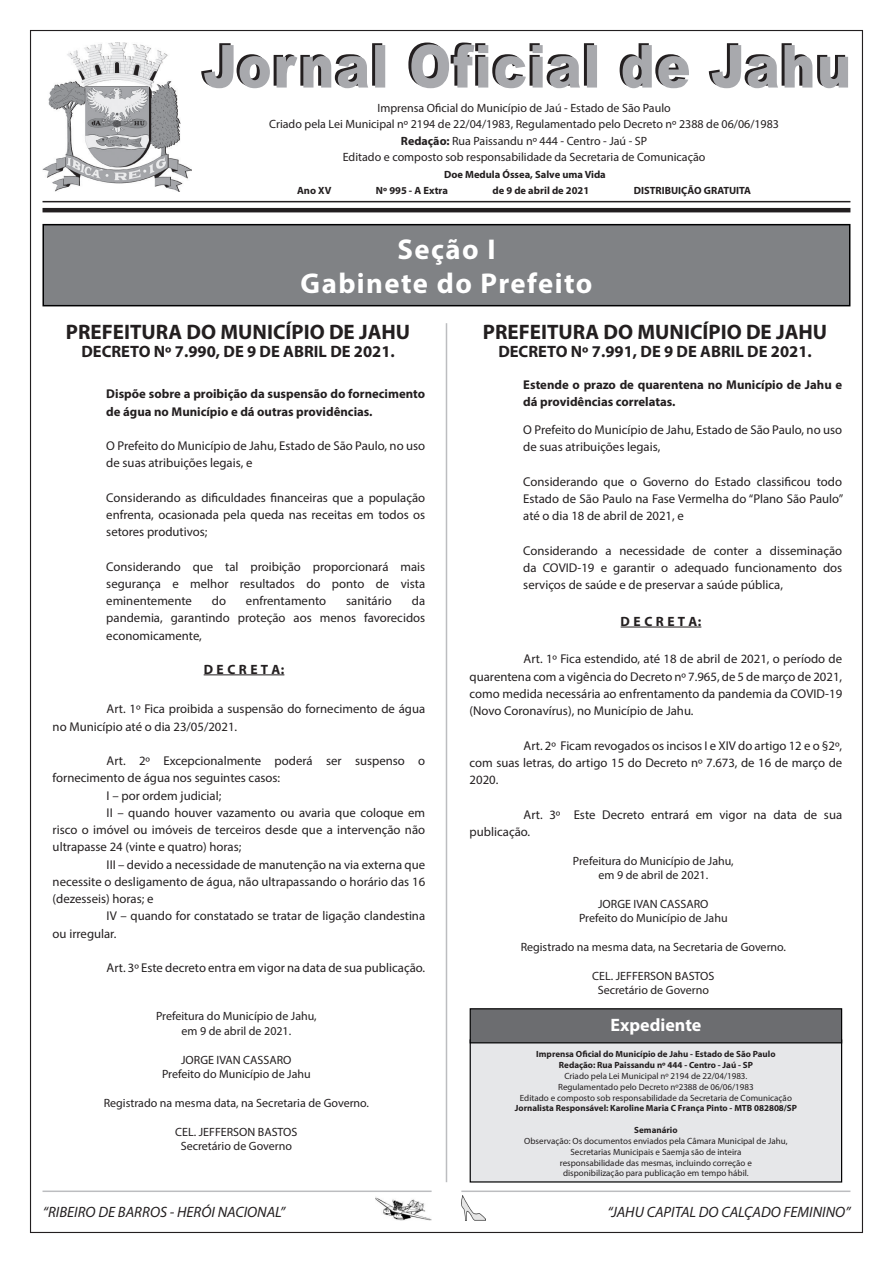
<style>
.page{position:relative;width:893px;height:1263px;background:#fff}
.page>*{position:absolute;margin:0;border:0;box-sizing:border-box;transform-origin:0 0}
.t1{font:700 28.65px "Myriad Pro";letter-spacing:.05em;color:#fff}
.t2{font:700 21px "Myriad Pro";color:#231f20}
.t3{font:700 18px "Myriad Pro";color:#fff}
.t4{font:700 16.5px "Myriad Pro";color:#231f20}
.t5{font:italic 15px "Myriad Pro";color:#231f20}
.t6{font:700 13.5px "Myriad Pro";color:#231f20}
.t7{font:12.75px/17.2px "Myriad Pro";color:#231f20;text-align:justify}
.t8{font:700 12.75px/17.2px "Myriad Pro";color:#231f20}
.t9{font:12px "Myriad Pro";color:#231f20}
.t10{font:700 10.5px "Myriad Pro";color:#231f20}
.t11{font:9px "Myriad Pro";color:#231f20}
.t12{font:700 9px "Myriad Pro";color:#231f20}
.s1{font-weight:700}
</style>
<div class="page">
<img style="left:461px;top:1196px;width:25px;height:24px">
<hr style="left:461px;top:1190px;width:389px;height:2px;background:#bcbdc0">
<img style="left:375px;top:1197px;width:57px;height:23px">
<hr style="left:43px;top:1190px;width:389px;height:2px;background:#bcbdc0">
<img style="left:43px;top:43px;width:149px;height:149px">
<hr style="left:43px;top:201px;width:807px;height:1px;background:#231f20">
<hr style="left:43px;top:208px;width:807px;height:4px;background:#231f20">
<svg style="left:201px;top:43px;width:647px;height:45px"></svg>
<div style="left:42px;top:224px;width:808px;height:82px;background:#808285;border:2px solid #000001"></div>
<hr style="left:204px;top:674px;width:80px;height:1px;background:#231f20">
<hr style="left:621px;top:627px;width:80px;height:1px;background:#231f20">
<hr style="left:446px;top:323px;width:1px;height:859px;background:#bcbdc0">
<div style="left:470px;top:1039px;width:372px;height:143px;background:#e6e7e9;border:1px solid #000001"></div>
<div style="left:470px;top:1008px;width:372px;height:35px;background:#6c6d70;border:1px solid #000001"></div>
<p class="t9" style="left:377px;top:100px;width:295px">Imprensa Oficial do Município de Jaú - Estado de São Paulo</p>
<p class="t9" style="left:269px;top:117px;width:511px">Criado pela Lei Municipal nº 2194 de 22/04/1983, Regulamentado pelo Decreto nº 2388 de 06/06/1983</p>
<p class="t9" style="left:401px;top:133px;width:248px"><span class="s1">Redação:</span> Rua Paissandu nº 444 - Centro - Jaú - SP</p>
<p class="t9" style="left:343px;top:150px;width:364px">Editado e composto sob responsabilidade da Secretaria de Comunicação</p>
<p class="t10" style="left:444px;top:168px;width:163px">Doe Medula Óssea, Salve uma Vida</p>
<p class="t10" style="left:297px;top:184px;width:36px">Ano XV</p>
<p class="t10" style="left:376px;top:184px;width:73px">Nº 995 - A Extra</p>
<p class="t10" style="left:492px;top:184px;width:98px">de 9 de abril de 2021</p>
<p class="t10" style="left:634px;top:184px;width:119px">DISTRIBUIÇÃO GRATUITA</p>
<p class="t1" style="left:397px;top:230px;width:100px">Seção I</p>
<p class="t1" style="left:300px;top:265px;width:293px">Gabinete do Prefeito</p>
<p class="t2" style="left:66px;top:318px;width:346px">PREFEITURA DO MUNICÍPIO DE JAHU</p>
<p class="t2" style="left:483px;top:318px;width:346px">PREFEITURA DO MUNICÍPIO DE JAHU</p>
<p class="t4" style="left:81px;top:341px;width:315px">DECRETO Nº 7.990, DE 9 DE ABRIL DE 2021.</p>
<p class="t4" style="left:498px;top:341px;width:315px">DECRETO Nº 7.991, DE 9 DE ABRIL DE 2021.</p>
<p class="t8" style="left:106px;top:385px;width:320px">Dispõe sobre a proibição da suspensão do fornecimento de água no Município e dá outras providências.</p>
<p class="t8" style="left:523px;top:375px;width:320px">Estende o prazo de quarentena no Município de Jahu e dá providências correlatas.</p>
<p class="t7" style="left:106px;top:437px;width:320px">O Prefeito do Município de Jahu, Estado de São Paulo, no uso de suas atribuições legais, e</p>
<p class="t7" style="left:106px;top:488px;width:320px">Considerando as dificuldades financeiras que a população enfrenta, ocasionada pela queda nas receitas em todos os setores produtivos;</p>
<p class="t7" style="left:106px;top:557px;width:320px">Considerando que tal proibição proporcionará mais</p>
<p class="t7" style="left:106px;top:575px;width:320px">segurança e melhor resultados do ponto de vista eminentemente</p>
<p class="t7" style="left:523px;top:421px;width:320px">O Prefeito do Município de Jahu, Estado de São Paulo, no uso de suas atribuições legais,</p>
<p class="t7" style="left:523px;top:472px;width:322px">Considerando que o Governo do Estado classificou todo Estado de São Paulo na Fase Vermelha do “Plano São Paulo” até o dia 18 de abril de 2021, e</p>
<p class="t7" style="left:523px;top:541px;width:320px">Considerando a necessidade de conter a disseminação da COVID-19 e garantir o adequado funcionamento dos serviços de saúde e de preservar a saúde pública,</p>
<p class="t7" style="left:212px;top:592px;width:16px">do</p>
<p class="t7" style="left:246px;top:592px;width:82px">enfrentamento</p>
<p class="t7" style="left:346px;top:592px;width:47px">sanitário</p>
<p class="t7" style="left:106px;top:592px;width:320px;text-indent:306px">da pandemia, garantindo proteção aos menos favorecidos economicamente,</p>
<p class="t6" style="left:621px;top:612px;width:82px">D E C R E T A:</p>
<p class="t6" style="left:204px;top:660px;width:82px">D E C R E T A:</p>
<p class="t7" style="left:53px;top:700px;width:374px;text-indent:54px">Art. 1º Fica proibida a suspensão do fornecimento de água no Município até o dia 23/05/2021.</p>
<p class="t7" style="left:53px;top:752px;width:374px;text-indent:54px">Art. 2º Excepcionalmente poderá ser suspenso o fornecimento de água nos seguintes casos:</p>
<p class="t7" style="left:107px;top:786px;width:116px">I – por ordem judicial;</p>
<p class="t7" style="left:53px;top:804px;width:374px;text-indent:54px">II – quando houver vazamento ou avaria que coloque em risco o imóvel ou imóveis de terceiros desde que a intervenção não ultrapasse 24 (vinte e quatro) horas;</p>
<p class="t7" style="left:53px;top:855px;width:374px;text-indent:54px">III – devido a necessidade de manutenção na via externa que necessite o desligamento de água, não ultrapassando o horário das 16 (dezesseis) horas; e</p>
<p class="t7" style="left:53px;top:907px;width:374px;text-indent:54px">IV – quando for constatado se tratar de ligação clandestina ou irregular.</p>
<p class="t7" style="left:107px;top:959px;width:320px">Art. 3º Este decreto entra em vigor na data de sua publicação.</p>
<p class="t9" style="left:156px;top:1009px;width:162px">Prefeitura do Município de Jahu,</p>
<p class="t9" style="left:181px;top:1023px;width:111px">em 9 de abril de 2021.</p>
<p class="t9" style="left:181px;top:1052px;width:112px">JORGE IVAN CASSARO</p>
<p class="t9" style="left:162px;top:1066px;width:150px">Prefeito do Município de Jahu</p>
<p class="t9" style="left:104px;top:1095px;width:267px">Registrado na mesma data, na Secretaria de Governo.</p>
<p class="t9" style="left:175px;top:1124px;width:124px">CEL. JEFFERSON BASTOS</p>
<p class="t9" style="left:181px;top:1138px;width:113px">Secretário de Governo</p>
<p class="t7" style="left:470px;top:650px;width:374px;text-indent:54px">Art. 1º Fica estendido, até 18 de abril de 2021, o período de quarentena com a vigência do Decreto nº 7.965, de 5 de março de 2021, como medida necessária ao enfrentamento da pandemia da COVID-19 (Novo Coronavírus), no Município de Jahu.</p>
<p class="t7" style="left:470px;top:736px;width:374px;text-indent:54px">Art. 2º Ficam revogados os incisos I e XIV do artigo 12 e o §2º, com suas letras, do artigo 15 do Decreto nº 7.673, de 16 de março de 2020.</p>
<p class="t7" style="left:470px;top:805px;width:374px;text-indent:54px">Art. 3º Este Decreto entrará em vigor na data de sua publicação.</p>
<p class="t9" style="left:573px;top:853px;width:162px">Prefeitura do Município de Jahu,</p>
<p class="t9" style="left:598px;top:868px;width:111px">em 9 de abril de 2021.</p>
<p class="t9" style="left:598px;top:896px;width:112px">JORGE IVAN CASSARO</p>
<p class="t9" style="left:579px;top:911px;width:150px">Prefeito do Município de Jahu</p>
<p class="t9" style="left:521px;top:940px;width:267px">Registrado na mesma data, na Secretaria de Governo.</p>
<p class="t9" style="left:592px;top:968px;width:124px">CEL. JEFFERSON BASTOS</p>
<p class="t9" style="left:598px;top:983px;width:113px">Secretário de Governo</p>
<p class="t3" style="left:610px;top:1014px;width:92px">Expediente</p>
<p class="t12" style="left:536px;top:1048px;width:241px">Imprensa Oficial do Município de Jahu - Estado de São Paulo</p>
<p class="t12" style="left:559px;top:1059px;width:196px">Redação: Rua Paissandu nº 444 - Centro - Jaú - SP</p>
<p class="t11" style="left:564px;top:1070px;width:185px">Criado pela Lei Municipal nº 2194 de 22/04/1983.</p>
<p class="t11" style="left:558px;top:1081px;width:197px">Regulamentado pelo Decreto nº2388 de 06/06/1983</p>
<p class="t11" style="left:520px;top:1092px;width:274px">Editado e composto sob responsabilidade da Secretaria de Comunicação</p>
<p class="t12" style="left:515px;top:1102px;width:284px">Jornalista Responsável: Karoline Maria C França Pinto - MTB 082808/SP</p>
<p class="t12" style="left:634px;top:1124px;width:45px">Semanário</p>
<p class="t11" style="left:524px;top:1135px;width:265px">Observação: Os documentos enviados pela Câmara Municipal de Jahu,</p>
<p class="t11" style="left:570px;top:1146px;width:172px">Secretarias Municipais e Saemja são de inteira</p>
<p class="t11" style="left:560px;top:1157px;width:194px">responsabilidade das mesmas, incluindo correção e</p>
<p class="t11" style="left:563px;top:1168px;width:187px">disponibilização para publicação em tempo hábil.</p>
<p class="t5" style="left:43px;top:1202px;width:244px">“RIBEIRO DE BARROS - HERÓI NACIONAL”</p>
<p class="t5" style="left:607px;top:1202px;width:245px">“JAHU CAPITAL DO CALÇADO FEMININO”</p>
</div>
